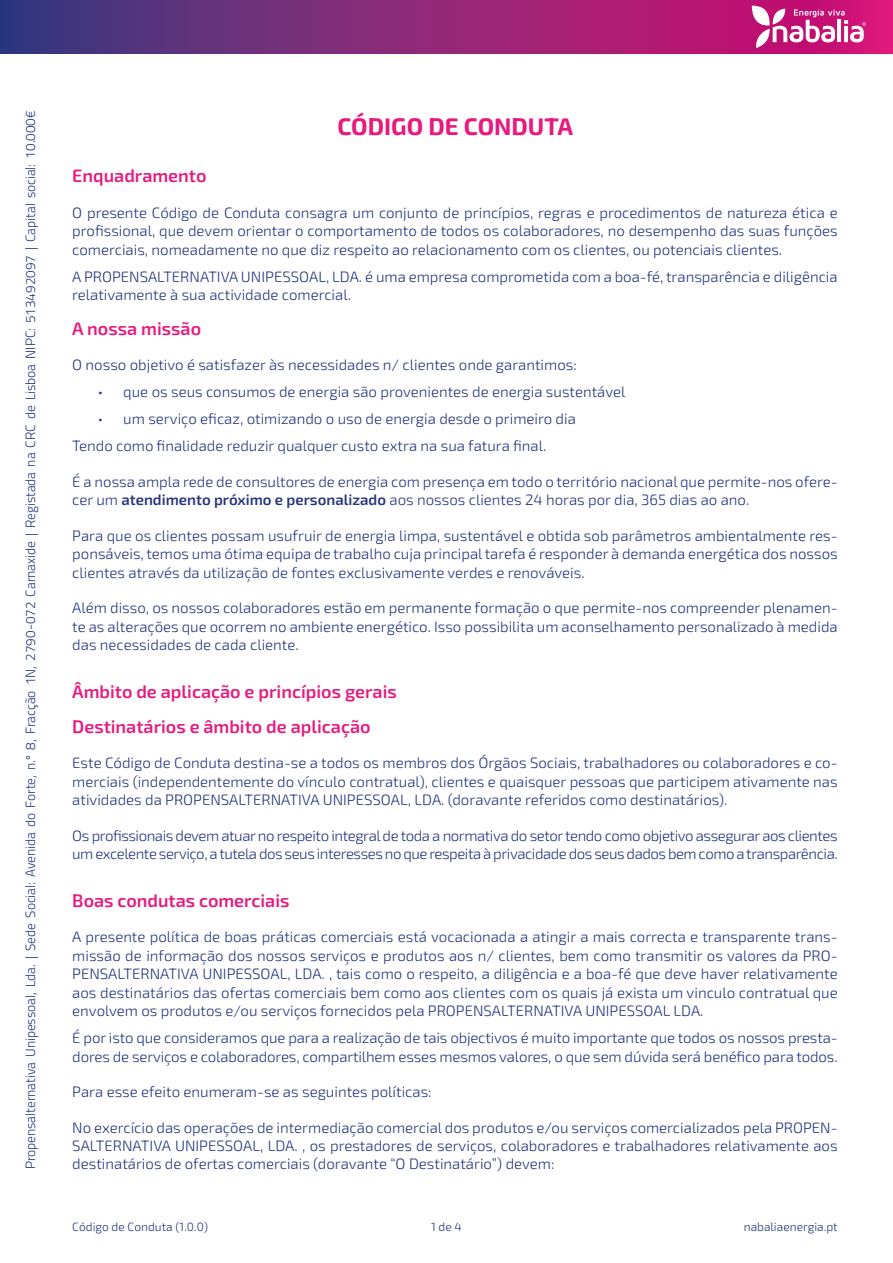
<style>
.page{position:relative;width:893px;height:1263px;background:#fff}
.page>*{position:absolute;margin:0;border:0;box-sizing:border-box;transform-origin:0 0}
.t1{font:700 24px "Exo 2";color:#e71a80}
.t2{font:600 18px/34.8px "Exo 2";color:#e71a80}
.t3{font:300 15px/18.5px "Exo 2";color:#26367f;text-align:justify}
.t4{font:300 15px/18.5px "Exo 2";letter-spacing:-.03em;color:#26367f}
.t5{font:300 13.5px "Titillium Web";color:#26367f}
.t6{font:300 12px "Exo 2";color:#26367f}
.s1{font-weight:600}
</style>
<div class="page">
<svg style="left:0;top:0;width:893px;height:54px;background:#862778"></svg>
<svg style="left:752px;top:6px;width:114px;height:42px"></svg>
<p class="t5" style="left:21px;top:1169px;width:1060px;rotate:-90deg">Propensalternativa Unipessoal, Lda. | Sede Social: Avenida do Forte, n.º 8, Fracção 1N, 2790-072 Carnaxide | Registada na CRC de Lisboa NIPC: 513492097 | Capital social: 10.000€</p>
<h1 class="t1" style="left:337px;top:109px;width:237px">CÓDIGO DE CONDUTA</h1>
<p class="t2" style="left:72px;top:158px;width:136px">Enquadramento</p>
<p class="t3" style="left:72px;top:203px;width:767px">O presente Código de Conduta consagra um conjunto de princípios, regras e procedimentos de natureza ética e profissional, que devem orientar o comportamento de todos os colaboradores, no desempenho das suas funções comerciais, nomeadamente no que diz respeito ao relacionamento com os clientes, ou potenciais clientes.</p>
<p class="t3" style="left:72px;top:267px;width:767px">A PROPENSALTERNATIVA UNIPESSOAL, LDA. é uma empresa comprometida com a boa-fé, transparência e diligência relativamente à sua actividade comercial.</p>
<p class="t2" style="left:72px;top:310px;width:130px">A nossa missão</p>
<p class="t3" style="left:72px;top:355px;width:506px">O nosso objetivo é satisfazer às necessidades n/ clientes onde garantimos:</p>
<p class="t3" style="left:98px;top:382px;width:529px">• que os seus consumos de energia são provenientes de energia sustentável</p>
<p class="t3" style="left:72px;top:405px;width:505px;line-height:27px;text-indent:26px">• um serviço eficaz, otimizando o uso de energia desde o primeiro dia<br>Tendo como finalidade reduzir qualquer custo extra na sua fatura final.</p>
<p class="t3" style="left:72px;top:472px;width:767px">É a nossa ampla rede de consultores de energia com presença em todo o território nacional que permite-nos ofere&shy;cer um <span class="s1">atendimento próximo e personalizado</span> aos nossos clientes 24 horas por dia, 365 dias ao ano.</p>
<p class="t3" style="left:72px;top:526px;width:767px">Para que os clientes possam usufruir de energia limpa, sustentável e obtida sob parâmetros ambientalmente res&shy;ponsáveis, temos uma ótima equipa de trabalho cuja principal tarefa é responder à demanda energética dos nossos clientes através da utilização de fontes exclusivamente verdes e renováveis.</p>
<p class="t3" style="left:72px;top:598px;width:767px">Além disso, os nossos colaboradores estão em permanente formação o que permite-nos compreender plenamen&shy;te as alterações que ocorrem no ambiente energético. Isso possibilita um aconselhamento personalizado à medida das necessidades de cada cliente.</p>
<p class="t2" style="left:72px;top:673px;width:326px">Âmbito de aplicação e princípios gerais<br>Destinatários e âmbito de aplicação</p>
<p class="t3" style="left:72px;top:753px;width:767px">Este Código de Conduta destina-se a todos os membros dos Órgãos Sociais, trabalhadores ou colaboradores e co&shy;merciais (independentemente do vínculo contratual), clientes e quaisquer pessoas que participem ativamente nas atividades da PROPENSALTERNATIVA UNIPESSOAL, LDA. (doravante referidos como destinatários).</p>
<p class="t4" style="left:72px;top:825px;width:767px">Os profissionais devem atuar no respeito integral de toda a normativa do setor tendo como objetivo assegurar aos clientes um excelente serviço, a tutela dos seus interesses no que respeita à privacidade dos seus dados bem como a transparência.</p>
<p class="t2" style="left:72px;top:882px;width:219px">Boas condutas comerciais</p>
<p class="t3" style="left:72px;top:927px;width:767px">A presente política de boas práticas comerciais está vocacionada a atingir a mais correcta e transparente trans&shy;missão de informação dos nossos serviços e produtos aos n/ clientes, bem como transmitir os valores da PRO-PENSALTERNATIVA UNIPESSOAL, LDA. , tais como o respeito, a diligência e a boa-fé que deve haver relativamente aos destinatários das ofertas comerciais bem como aos clientes com os quais já exista um vinculo contratual que envolvem os produtos e/ou serviços fornecidos pela PROPENSALTERNATIVA UNIPESSOAL LDA.</p>
<p class="t3" style="left:72px;top:1028px;width:767px">É por isto que consideramos que para a realização de tais objectivos é muito importante que todos os nossos presta&shy;dores de serviços e colaboradores, compartilhem esses mesmos valores, o que sem dúvida será benéfico para todos.</p>
<p class="t3" style="left:72px;top:1082px;width:361px">Para esse efeito enumeram-se as seguintes políticas:</p>
<p class="t3" style="left:72px;top:1117px;width:767px">No exercício das operações de intermediação comercial dos produtos e/ou serviços comercializados pela PROPEN-SALTERNATIVA UNIPESSOAL, LDA. , os prestadores de serviços, colaboradores e trabalhadores relativamente aos destinatários de ofertas comerciais (doravante “O Destinatário”) devem:</p>
<p class="t6" style="left:72px;top:1218px;width:137px">Código de Conduta (1.0.0)</p>
<p class="t6" style="left:431px;top:1218px;width:32px">1 de 4</p>
<p class="t6" style="left:744px;top:1218px;width:95px">nabaliaenergia.pt</p>
</div>
